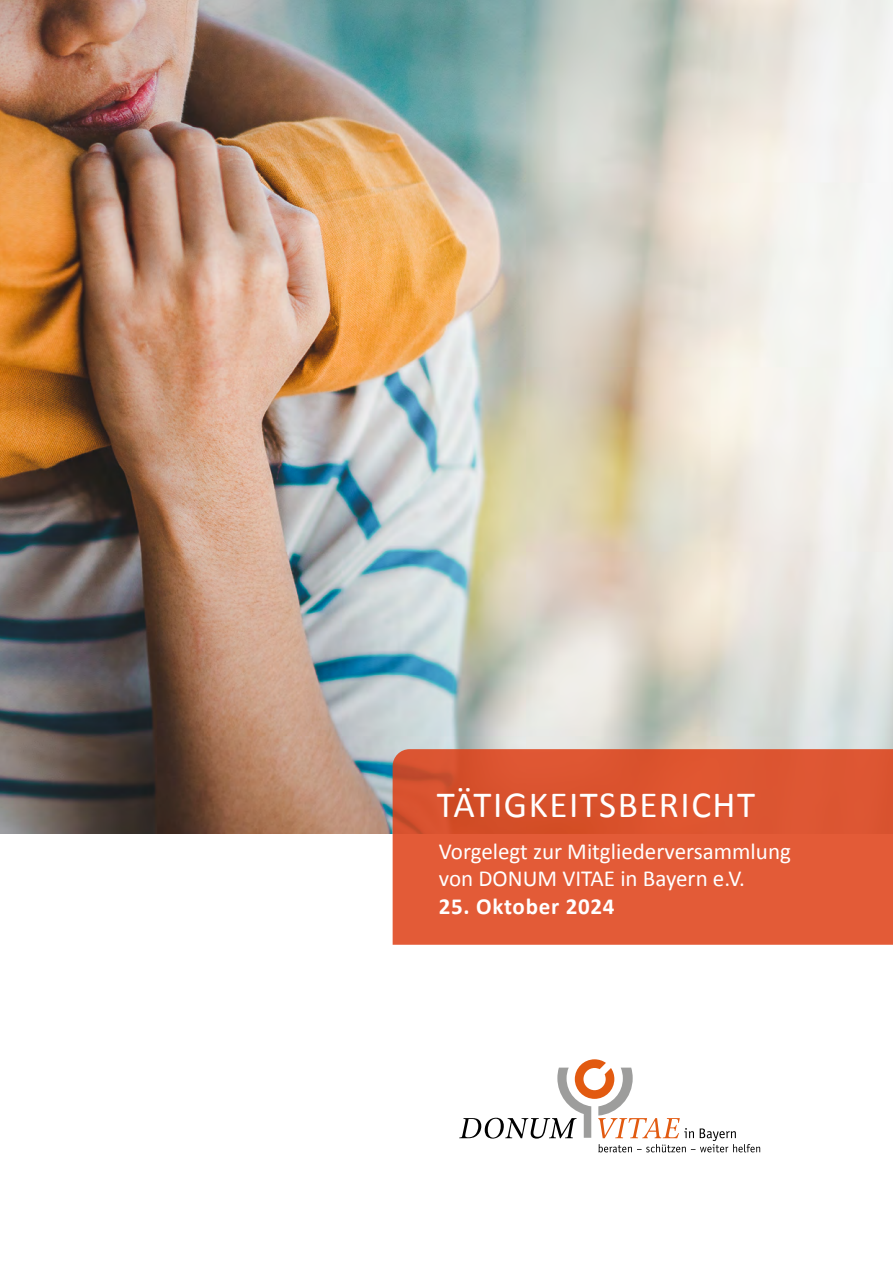
<style>
.page{position:relative;width:893px;height:1263px;background:#fff}
.page>*{position:absolute;margin:0;border:0;box-sizing:border-box;transform-origin:0 0}
.t1{font:37.05px "Calibri";letter-spacing:.04em;color:#fff}
.t2{font:22.95px/27.6px "Calibri";color:#fff}
.t3{font:700 22.95px "Calibri";letter-spacing:.03em;color:#fff}
</style>
<div class="page">
<img style="left:0;top:0;width:893px;height:833px">
<svg style="left:393px;top:749px;width:500px;height:196px;fill:#e35b37"></svg>
<svg style="left:459px;top:1059px;width:301px;height:93px"></svg>
<h1 class="t1" style="left:437px;top:779px;width:320px">TÄTIGKEITSBERICHT</h1>
<p class="t2" style="left:439px;top:836px;width:354px">Vorgelegt zur Mitgliederversammlung von DONUM VITAE in Bayern e.V.</p>
<p class="t3" style="left:439px;top:890px;width:177px">25. Oktober 2024</p>
</div>
